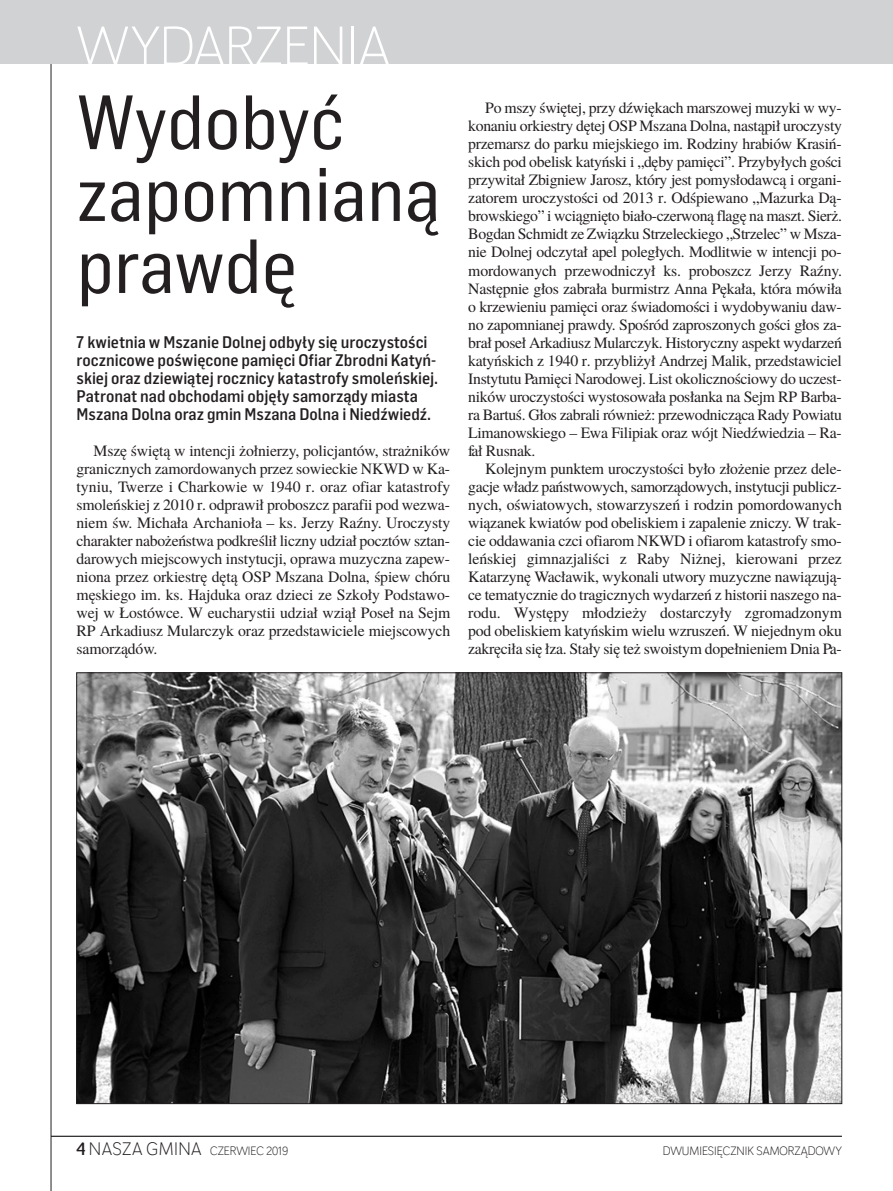
<style>
.page{position:relative;width:893px;height:1191px;background:#fff}
.page>*{position:absolute;margin:0;border:0;box-sizing:border-box;transform-origin:0 0}
.t1{font:75px/72px "Flama Semicondensed Basic";color:#231f20}
.t2{font:54px "Negotiate Lt";color:#fff}
.t3{font:500 16.5px/18px "Flama Semicondensed";color:#231f20}
.t4{font:15.75px/18px "Te X Gyre Termes";letter-spacing:-.02em;color:#231f20;text-align:justify}
.t5{font:12px "Negotiate Lt";color:#231f20}
.s1{font-family:"Negotiate Rg";font-size:18px}
.s2{font-size:18px}
</style>
<div class="page">
<hr style="left:51px;top:1135px;width:791px;height:1px;background:#231f20">
<hr style="left:51px;top:0;width:1px;height:1191px;background:#231f20">
<div style="left:0;top:0;width:893px;height:64px;background:#d1d2d4"></div>
<img style="left:79px;top:674px;width:761px;height:427px">
<h2 class="t2" style="left:77px;top:14px;width:315px">WYDARZENIA</h2>
<h1 class="t1" style="left:77px;top:93px;width:365px">Wydobyć zapomnianą prawdę</h1>
<p class="t3" style="left:77px;top:334px;width:363px">7 kwiet nia w Msza nie Dol nej od by ły się uro czy sto ści rocz ni co we po świę co ne pa mię ci Ofiar Zbrod ni Ka tyń - skiej oraz dzie wią tej rocz ni cy ka ta stro fy smo leń skiej.<br>Pa tro nat nad ob cho da mi ob ję ły sa mo rzą dy mia sta Msza na Dol na oraz gmin Msza na Dol na i Nie dźwiedź.</p>
<p class="t4" style="left:77px;top:443px;width:375px;text-indent:17px">Mszę świę tą w in ten cji żoł nie rzy, po li cjan tów, stra żni ków gra nicz nych za mor do wa nych przez so wiec kie NKWD w Ka - ty niu, Twe rze i Char ko wie w 1940 r. oraz ofiar ka ta stro fy smo leń skiej z 2010 r. od pra wił pro boszcz pa ra fii pod we zwa - niem św. Mi cha ła Ar cha nio ła – ks. Je rzy Raź ny. Uro czy sty cha rak ter na bo żeń stwa pod kre ślił licz ny udział pocz tów sztan - da ro wych miej sco wych in sty tu cji, opra wa mu zycz na za pew - nio na przez or kie strę dę tą OSP Msza na Dol na, śpiew chó ru mę skie go im. ks. Haj du ka oraz dzie ci ze Szko ły Pod sta wo - wej w Ło stów ce. W eu cha ry stii udział wziął Po seł na Sejm RP Ar ka diusz Mu lar czyk oraz przed sta wi cie le miej sco wych sa mo rzą dów.</p>
<p class="t4" style="left:468px;top:101px;width:375px;text-indent:17px">Po mszy świę tej, przy dźwię kach mar szo wej mu zy ki w wy - ko na niu or kie stry dę tej OSP Msza na Dol na, na stą pił uro czy sty prze marsz do par ku miej skie go im. Ro dzi ny hra biów Kra siń - skich pod obe lisk ka tyń ski i „dę by pa mię ci”. Przy by łych go ści przy wi tał Zbi gniew Ja rosz, któ ry jest po my sło daw cą i or ga ni - za to rem uro czy sto ści od 2013 r. Od śpie wa no „Ma zur ka Dą - brow skie go” i wcią gnię to bia ło -czer wo ną fla gę na maszt. Sie rż.<br>Bog dan Schmidt ze Związ ku Strze lec kie go „Strze lec” w Msza - nie Dol nej od czy tał apel po le głych. Mo dli twie w in ten cji po - mor do wa nych prze wod ni czył ks. pro boszcz Je rzy Raź ny.<br>Na stęp nie głos za bra ła bur mistrz An na Pę ka ła, któ ra mó wi ła o krze wie niu pa mię ci oraz świa do mo ści i wy do by wa niu daw - no za po mnia nej praw dy. Spo śród za pro szo nych go ści głos za - brał po seł Ar ka diusz Mu lar czyk. Hi sto rycz ny aspekt wy da rzeń ka tyń skich z 1940 r. przy bli żył An drzej Ma lik, przed sta wi ciel In sty tu tu Pa mię ci Na ro do wej. List oko licz no ścio wy do uczest - ni ków uro czy sto ści wy sto so wa ła po słan ka na Sejm RP Bar ba - ra Bar tuś. Głos za bra li rów nież: prze wod ni czą ca Ra dy Po wia tu Li ma now skie go – Ewa Fi li piak oraz wójt Nie dźwie dzia – Ra - fał Ru snak.</p>
<p class="t4" style="left:468px;top:461px;width:375px;text-indent:17px">Ko lej nym punk tem uro czy sto ści by ło zło że nie przez de le - ga cje władz pań stwo wych, sa mo rzą do wych, in sty tu cji pu blicz - nych, oświa to wych, sto wa rzy szeń i ro dzin po mor do wa nych wią za nek kwia tów pod obe li skiem i za pa le nie zni czy. W trak - cie od da wa nia czci ofia rom NKWD i ofia rom ka ta stro fy smo - leń skiej gim na zja li ści z Ra by Ni żnej, kie ro wa ni przez Ka ta rzy nę Wa cła wik, wy ko na li utwo ry mu zycz ne na wią zu ją - ce te ma tycz nie do tra gicz nych wy da rzeń z hi sto rii na sze go na - ro du. Wy stę py mło dzie ży do star czy ły zgro ma dzo nym pod obe li skiem ka tyń skim wie lu wzru szeń. W nie jed nym oku za krę ci ła się łza. Sta ły się też swo istym do peł nie niem Dnia Pa -</p>
<p class="t5" style="left:77px;top:1143px;width:213px"><span class="s1">4</span> <span class="s2">NASZA GMINA</span> CZERWIEC 2019</p>
<p class="t5" style="left:663px;top:1143px;width:181px">DWUMIESIĘCZNIK SAMORZĄDOWY</p>
</div>
